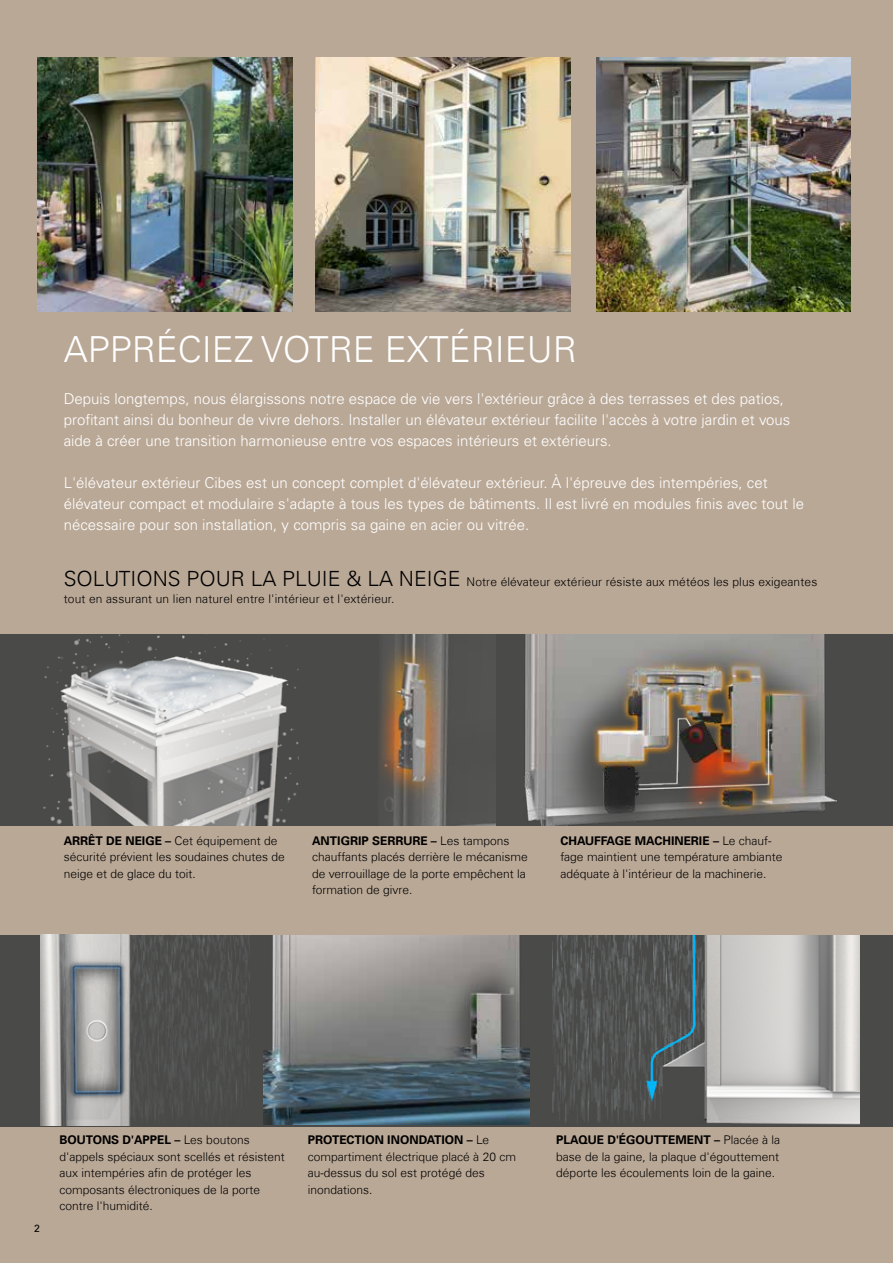
<style>
.page{position:relative;width:893px;height:1263px;background:#baa896}
.page>*{position:absolute;margin:0;border:0;box-sizing:border-box;transform-origin:0 0}
.t1{font:300 36px "Univers Com 45";color:#fff}
.t2{font:300 15px/21px "Univers LT Std";color:#fff}
.t3{font:300 12px/16.5px "Univers Com 45";color:#000}
.t4{font:700 12px "Univers Com 65";color:#000}
.t5{font:10.5px "Univers Com 55 Roman";color:#000}
.s1{font-size:21px}
.s2{font-family:"Univers Com 65";font-weight:700}
.s3{font-family:"Univers Com 45";font-weight:300}
</style>
<div class="page">
<div style="left:0;top:634px;width:893px;height:192px;background:#4a4a49"></div>
<img style="left:43px;top:634px;width:256px;height:192px">
<img style="left:524px;top:634px;width:312px;height:192px">
<img style="left:379px;top:634px;width:116px;height:192px">
<div style="left:0;top:935px;width:893px;height:191px;background:#4a4a49"></div>
<img style="left:552px;top:935px;width:308px;height:190px">
<img style="left:264px;top:935px;width:265px;height:189px">
<img style="left:40px;top:934px;width:210px;height:191px">
<img style="left:316px;top:57px;width:254px;height:255px">
<img style="left:596px;top:57px;width:254px;height:255px">
<img style="left:38px;top:57px;width:254px;height:255px">
<h1 class="t1" style="left:64px;top:327px;width:514px">APPRÉCIEZ VOTRE EXTÉRIEUR</h1>
<p class="t2" style="left:64px;top:388px;width:728px">Depuis longtemps, nous élargissons notre espace de vie vers l'extérieur grâce à des terrasses et des patios, profitant ainsi du bonheur de vivre dehors. Installer un élévateur extérieur facilite l'accès à votre jardin et vous aide à créer une transition harmonieuse entre vos espaces intérieurs et extérieurs.</p>
<p class="t2" style="left:64px;top:472px;width:742px">L'élévateur extérieur Cibes est un concept complet d'élévateur extérieur. À l'épreuve des intempéries, cet élévateur compact et modulaire s'adapte à tous les types de bâtiments. Il est livré en modules finis avec tout le nécessaire pour son installation, y compris sa gaine en acier ou vitrée.</p>
<p class="t3" style="left:64px;top:574px;width:755px"><span class="s1">SOLUTIONS POUR LA PLUIE &amp; LA NEIGE</span> Notre élévateur extérieur résiste aux météos les plus exigeantes tout en assurant un lien naturel entre l'intérieur et l'extérieur.</p>
<p class="t3" style="left:64px;top:832px;width:223px"><span class="s2">ARRÊT DE NEIGE –</span> Cet équipement de sécurité prévient les soudaines chutes de neige et de glace du toit.</p>
<p class="t4" style="left:312px;top:833px;width:199px">ANTIGRIP SERRURE – <span class="s3">Les tampons</span></p>
<p class="t3" style="left:312px;top:849px;width:217px">chauffants placés derrière le mécanisme de verrouillage de la porte empêchent la formation de givre.</p>
<p class="t4" style="left:561px;top:833px;width:212px">CHAUFFAGE MACHINERIE – <span class="s3">Le chauf-</span></p>
<p class="t3" style="left:561px;top:849px;width:223px">fage maintient une température ambiante adéquate à l'intérieur de la machinerie.</p>
<p class="t5" style="left:34px;top:1222px;width:7px">2</p>
<p class="t4" style="left:60px;top:1133px;width:192px">BOUTONS D'APPEL – <span class="s3">Les boutons</span></p>
<p class="t3" style="left:60px;top:1148px;width:227px">d'appels spéciaux sont scellés et résistent aux intempéries afin de protéger les composants électroniques de la porte contre l'humidité.</p>
<p class="t4" style="left:308px;top:1133px;width:183px">PROTECTION INONDATION – <span class="s3">Le</span></p>
<p class="t3" style="left:308px;top:1148px;width:210px">compartiment électrique placé à 20 cm au-dessus du sol est protégé des inondations.</p>
<p class="t4" style="left:556px;top:1133px;width:225px">PLAQUE D'ÉGOUTTEMENT – <span class="s3">Placée à la</span></p>
<p class="t3" style="left:556px;top:1148px;width:224px">base de la gaine, la plaque d'égouttement déporte les écoulements loin de la gaine.</p>
</div>
